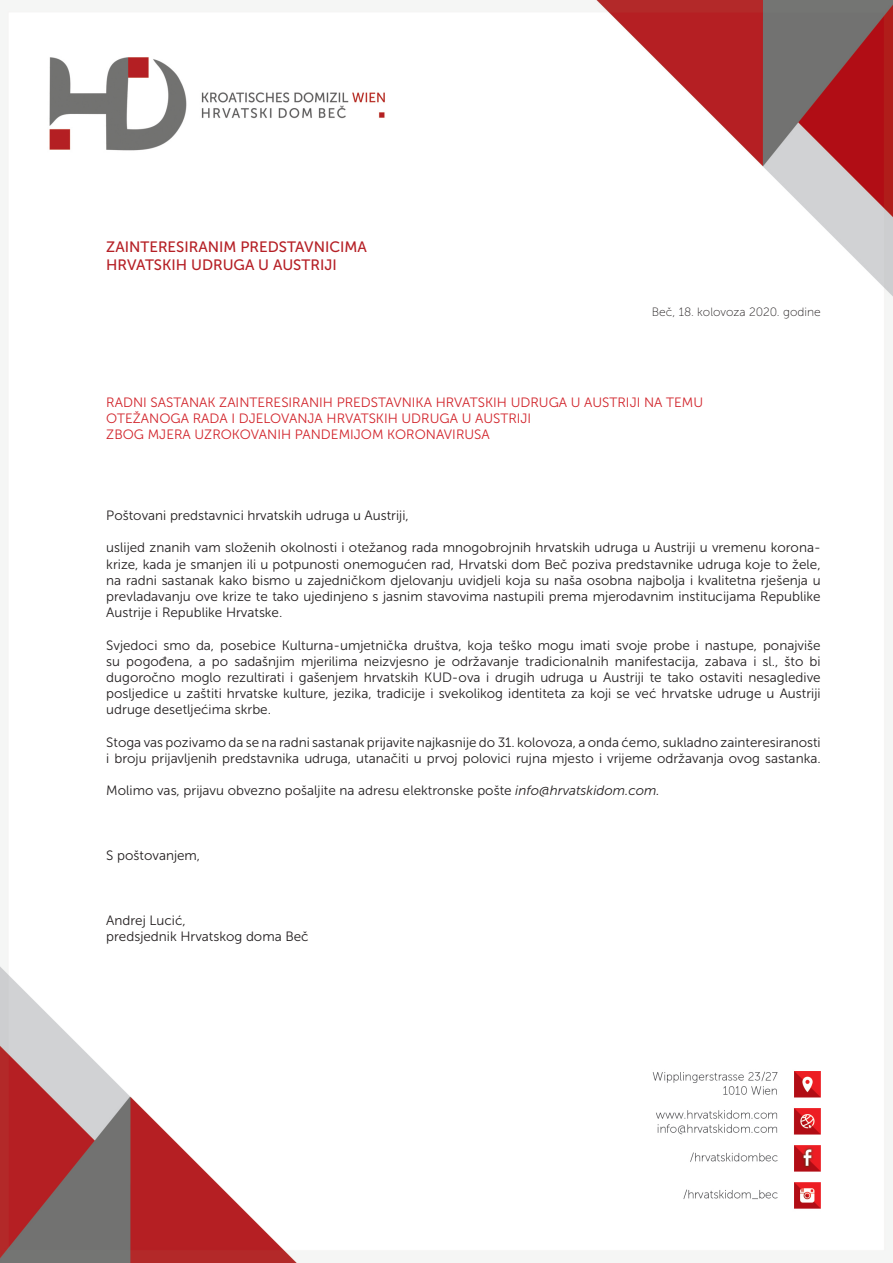
<style>
.page{position:relative;width:893px;height:1263px;background:#fff}
.page>*{position:absolute;margin:0;border:0;box-sizing:border-box;transform-origin:0 0}
.t1{font:15px "Museo Sans 500";color:#b51f25}
.t2{font:13.5px/16.2px "Museo Sans 300";color:#231f20;text-align:justify}
.t3{font:13.5px "Museo Sans 300";color:#d1232a}
.t4{font:12px "Museo Sans 100";color:#231f20}
.s1{font-style:italic}
</style>
<div class="page">
<img style="left:0;top:0;width:893px;height:1263px">
<p class="t1" style="left:106px;top:238px;width:262px">ZAINTERESIRANIM PREDSTAVNICIMA</p>
<p class="t1" style="left:106px;top:256px;width:232px">HRVATSKIH UDRUGA U AUSTRIJI</p>
<p class="t4" style="left:652px;top:306px;width:170px">Beč, 18. kolovoza 2020. godine</p>
<p class="t3" style="left:106px;top:395px;width:598px">RADNI SASTANAK ZAINTERESIRANIH PREDSTAVNIKA HRVATSKIH UDRUGA U AUSTRIJI NA TEMU</p>
<p class="t3" style="left:106px;top:411px;width:426px">OTEŽANOGA RADA I DJELOVANJA HRVATSKIH UDRUGA U AUSTRIJI</p>
<p class="t3" style="left:106px;top:427px;width:385px">ZBOG MJERA UZROKOVANIH PANDEMIJOM KORONAVIRUSA</p>
<p class="t2" style="left:106px;top:507px;width:304px">Poštovani predstavnici hrvatskih udruga u Austriji,</p>
<p class="t2" style="left:106px;top:540px;width:716px">uslijed znanih vam složenih okolnosti i otežanog rada mnogobrojnih hrvatskih udruga u Austriji u vremenu korona&shy;krize, kada je smanjen ili u potpunosti onemogućen rad, Hrvatski dom Beč poziva predstavnike udruga koje to žele, na radni sastanak kako bismo u zajedničkom djelovanju uvidjeli koja su naša osobna najbolja i kvalitetna rješenja u prevladavanju ove krize te tako ujedinjeno s jasnim stavovima nastupili prema mjerodavnim institucijama Republike Austrije i Republike Hrvatske.</p>
<p class="t2" style="left:106px;top:637px;width:716px">Svjedoci smo da, posebice Kulturna-umjetnička društva, koja teško mogu imati svoje probe i nastupe, ponajviše su pogođena, a po sadašnjim mjerilima neizvjesno je održavanje tradicionalnih manifestacija, zabava i sl., što bi dugoročno moglo rezultirati i gašenjem hrvatskih KUD-ova i drugih udruga u Austriji te tako ostaviti nesagledive posljedice u zaštiti hrvatske kulture, jezika, tradicije i svekolikog identiteta za koji se već hrvatske udruge u Austriji udruge desetljećima skrbe.</p>
<p class="t2" style="left:106px;top:734px;width:716px">Stoga vas pozivamo da se na radni sastanak prijavite najkasnije do 31. kolovoza, a onda ćemo, sukladno zainteresiranosti i broju prijavljenih predstavnika udruga, utanačiti u prvoj polovici rujna mjesto i vrijeme održavanja ovog sastanka.</p>
<p class="t2" style="left:106px;top:783px;width:555px">Molimo vas, prijavu obvezno pošaljite na adresu elektronske pošte <span class="s1">info@hrvatskidom.com.</span></p>
<p class="t2" style="left:106px;top:847px;width:95px">S poštovanjem,</p>
<p class="t2" style="left:106px;top:912px;width:81px">Andrej Lucić,</p>
<p class="t2" style="left:106px;top:928px;width:204px">predsjednik Hrvatskog doma Beč</p>
</div>
